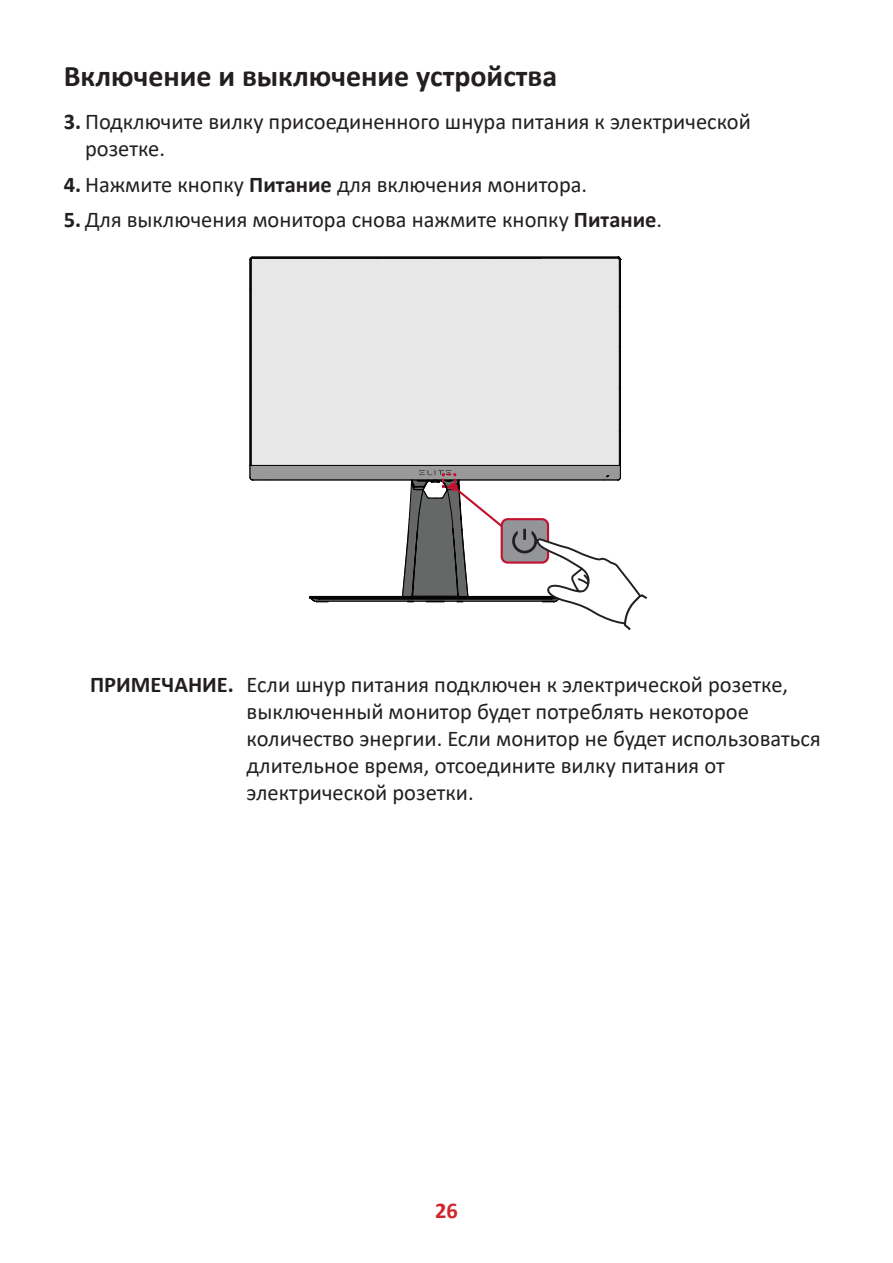
<style>
.page{position:relative;width:893px;height:1263px;background:#fff}
.page>*{position:absolute;margin:0;border:0;box-sizing:border-box;transform-origin:0 0}
.t1{font:700 30px "Calibri";color:#231f20}
.t2{font:22.5px/27px "Calibri";color:#231f20}
.t3{font:700 22.5px "Calibri";color:#d1232a}
.s1{font-weight:700}
</style>
<div class="page">
<div style="left:250px;top:257px;width:371px;height:101px;background:#e6e7e6"></div>
<svg style="left:250px;top:358px;width:397px;height:271px"></svg>
<h1 class="t1" style="left:64px;top:55px;width:495px">Включение и выключение устройства</h1>
<p class="t2" style="left:85px;top:108px;width:667px;text-indent:-21px"><span class="s1">3.</span> Подключите вилку присоединенного шнура питания к электрической розетке.</p>
<p class="t2" style="left:64px;top:170px;width:525px"><span class="s1">4.</span> Нажмите кнопку <span class="s1">Питание</span> для включения монитора.</p>
<p class="t2" style="left:64px;top:206px;width:600px"><span class="s1">5.</span> Для выключения монитора снова нажмите кнопку <span class="s1">Питание</span>.</p>
<p class="t2" style="left:247px;top:670px;width:575px;text-indent:-156px"><span class="s1">ПРИМЕЧАНИЕ.</span> Если шнур питания подключен к электрической розетке, выключенный монитор будет потреблять некоторое количество энергии. Если монитор не будет использоваться длительное время, отсоедините вилку питания от электрической розетки.</p>
<p class="t3" style="left:435px;top:1202px;width:24px">26</p>
</div>
